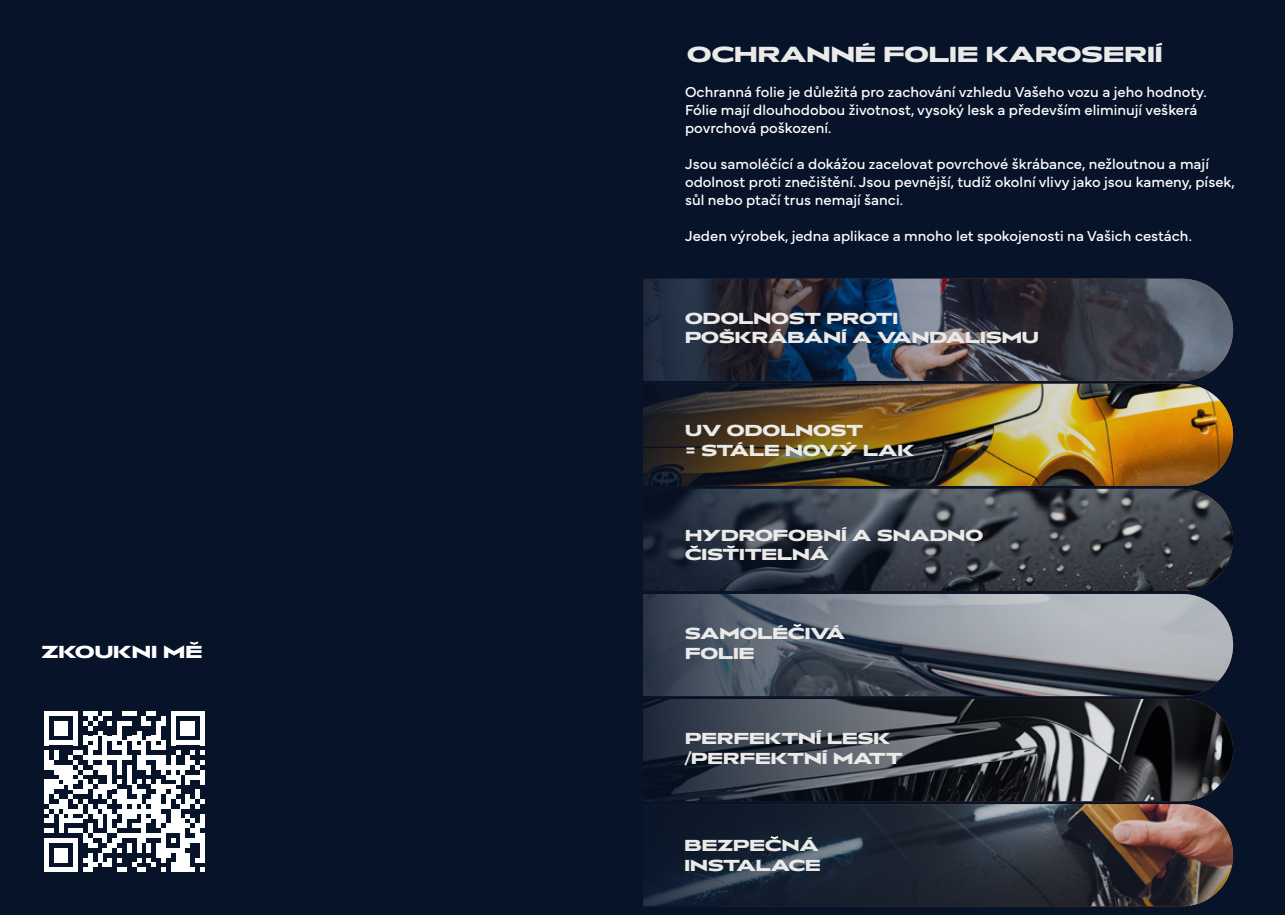
<style>
.page{position:relative;width:1285px;height:915px;background:#fff}
.page>*{position:absolute;margin:0;border:0;box-sizing:border-box;transform-origin:0 0}
.t1{font:700 expanded 22.5px "Anisette Std";color:#eaeae9}
.t2{font:700 expanded 18px "Anisette Std";color:#fff}
.t3{font:700 expanded 16.5px/19.8px "Anisette Std";color:#eaeae9}
.t4{font:15px/18px "Mundial";color:#fff}
</style>
<div class="page">
<div style="left:638px;top:0;width:646px;height:914px;background:#061328"></div>
<img style="left:594px;top:488px;width:638px;height:102px;border-radius:51px">
<img style="left:594px;top:593px;width:638px;height:102px;border-radius:51px">
<img style="left:643px;top:699px;width:589px;height:101px">
<img style="left:643px;top:804px;width:589px;height:101px">
<img style="left:643px;top:278px;width:589px;height:103px">
<img style="left:594px;top:383px;width:638px;height:103px;border-radius:51px">
<div style="left:0;top:0;width:642px;height:914px;background:#061328"></div>
<svg style="left:44px;top:711px;width:161px;height:160px"></svg>
<svg style="left:190px;top:641px;width:8px;height:3px"></svg>
<svg style="left:727px;top:545px;width:7px;height:3px"></svg>
<svg style="left:690px;top:545px;width:7px;height:3px"></svg>
<svg style="left:770px;top:835px;width:8px;height:3px"></svg>
<svg style="left:793px;top:623px;width:8px;height:3px"></svg>
<p class="t2" style="left:41px;top:642px;width:162px">ZKOUKNI ME</p>
<h1 class="t1" style="left:687px;top:41px;width:477px">OCHRANNÉ FOLIE KAROSERIÍ</h1>
<p class="t4" style="left:685px;top:81px;width:523px">Ochranná folie je důležitá pro zachování vzhledu Vašeho vozu a jeho hodnoty.<br>Fólie mají dlouhodobou životnost, vysoký lesk a především eliminují veškerá povrchová poškození.</p>
<p class="t4" style="left:685px;top:153px;width:551px">Jsou samoléčící a dokážou zacelovat povrchové škrábance, nežloutnou a mají odolnost proti znečištění. Jsou pevnější, tudíž okolní vlivy jako jsou kameny, písek, sůl nebo ptačí trus nemají šanci.</p>
<p class="t4" style="left:685px;top:225px;width:508px">Jeden výrobek, jedna aplikace a mnoho let spokojenosti na Vašich cestách.</p>
<p class="t3" style="left:685px;top:308px;width:355px">ODOLNOST PROTI<br>POŠKRÁBÁNÍ A VANDALISMU</p>
<p class="t3" style="left:685px;top:420px;width:231px">UV ODOLNOST<br>= STÁLE NOVÝ LAK</p>
<p class="t3" style="left:685px;top:525px;width:299px">HYDROFOBNÍ A SNADNO<br>CISTITELNÁ</p>
<p class="t3" style="left:685px;top:623px;width:161px">SAMOLÉCIVÁ<br>FOLIE</p>
<p class="t3" style="left:685px;top:728px;width:219px">PERFEKTNÍ LESK /PERFEKTNÍ MATT</p>
<p class="t3" style="left:684px;top:835px;width:138px">BEZPECNÁ<br>INSTALACE</p>
</div>
